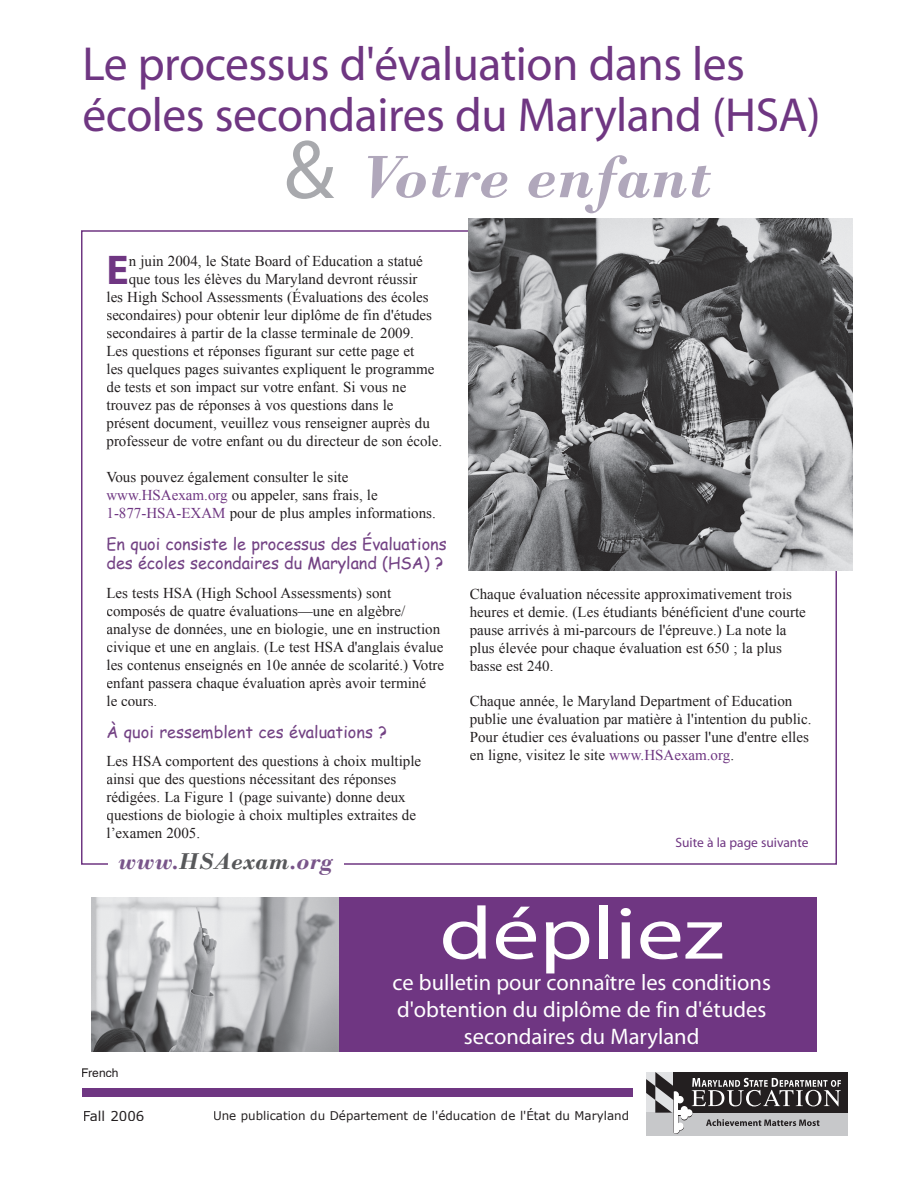
<style>
.page{position:relative;width:918px;height:1188px;background:#fff}
.page>*{position:absolute;margin:0;border:0;box-sizing:border-box;transform-origin:0 0}
.t1{font:75px "Myriad Pro";color:#fff;scale:1.25 1}
.t2{font:italic 700 63px "Bodoni";color:#b0a7bb}
.t3{font:48px/51px "Myriad";letter-spacing:-.01em;color:#6f3682}
.t4{font:700 41.7px "Myriad";color:#6f3682}
.t5{font:italic 700 24px "Bodoni";color:#79558a}
.t6{font:22.5px/27px "Myriad Pro";color:#fff;text-align:center}
.t7{font:16.5px/19.5px "Comic Sans MS";letter-spacing:-.005em;color:#734284}
.t8{font:15px/18px "Times New Roman";color:#231f20}
.t9{font:13.5px "Myriad";color:#6f3682}
.t10{font:13.5px "Verdana";color:#231f20}
.t11{font:12px "Verdana";color:#231f20}
.t12{font:12px "Helvetica";color:#231f20}
.s1{font-family:"Myriad";font-weight:400;font-style:normal;font-size:84px;color:#a8a9ad}
.s2{color:#6f3682}
.s3{color:#57585a}
</style>
<div class="page">
<div style="left:646px;top:1113px;width:202px;height:23px;background:#c7c8ca"></div>
<div style="left:673px;top:1072px;width:175px;height:41px;background:#231f20"></div>
<svg style="left:646px;top:1072px;width:195px;height:62px"></svg>
<svg style="left:81px;top:230px;width:756px;height:635px"></svg>
<img style="left:468px;top:219px;width:384px;height:351px">
<div style="left:82px;top:1088px;width:551px;height:9px;background:#6f3682"></div>
<div style="left:108px;top:841px;width:235px;height:39px;background:#fff"></div>
<svg style="left:115px;top:838px;width:222px;height:3px"></svg>
<div style="left:470px;top:827px;width:340px;height:21px;background:#fff"></div>
<div style="left:338px;top:898px;width:478px;height:154px;background:#6f3682"></div>
<img style="left:91px;top:898px;width:247px;height:154px">
<h3 class="t3" style="left:83px;top:40px;width:740px">Le processus d'évaluation dans les écoles secondaires du Maryland (HSA)</h3>
<h2 class="t2" style="left:284px;top:139px;width:428px"><span class="s1">&amp;</span> Votre enfant</h2>
<h3 class="t4" style="left:106px;top:249px;width:24px">E</h3>
<p class="t8" style="left:129px;top:252px;width:296px">n juin 2004, le State Board of Education a statué</p>
<p class="t8" style="left:129px;top:270px;width:290px">que tous les élèves du Maryland devront réussir</p>
<p class="t8" style="left:106px;top:288px;width:324px">les High School Assessments (Évaluations des écoles</p>
<p class="t8" style="left:106px;top:306px;width:327px">secondaires) pour obtenir leur diplôme de fin d'études</p>
<p class="t8" style="left:106px;top:324px;width:309px">secondaires à partir de la classe terminale de 2009.</p>
<p class="t8" style="left:106px;top:342px;width:309px">Les questions et réponses figurant sur cette page et</p>
<p class="t8" style="left:106px;top:360px;width:330px">les quelques pages suivantes expliquent le programme</p>
<p class="t8" style="left:106px;top:378px;width:301px">de tests et son impact sur votre enfant. Si vous ne</p>
<p class="t8" style="left:106px;top:396px;width:289px">trouvez pas de réponses à vos questions dans le</p>
<p class="t8" style="left:106px;top:414px;width:325px">présent document, veuillez vous renseigner auprès du</p>
<p class="t8" style="left:106px;top:432px;width:337px">professeur de votre enfant ou du directeur de son école.</p>
<p class="t8" style="left:106px;top:467px;width:331px">Vous pouvez également consulter le site <span class="s2">www.HSAexam.org</span> ou appeler, sans frais, le<br><span class="s2">1-877-HSA-EXAM</span> pour de plus amples informations.</p>
<p class="t7" style="left:106px;top:533px;width:342px">En quoi consiste le processus des Évaluations des écoles secondaires du Maryland (HSA) ?</p>
<p class="t8" style="left:106px;top:583px;width:339px">Les tests HSA (High School Assessments) sont composés de quatre évaluations—une en algèbre/ analyse de données, une en biologie, une en instruction civique et une en anglais. (Le test HSA d'anglais évalue les contenus enseignés en 10e année de scolarité.) Votre enfant passera chaque évaluation après avoir terminé<br>le cours.</p>
<p class="t7" style="left:106px;top:721px;width:282px">À quoi ressemblent ces évaluations ?</p>
<p class="t8" style="left:106px;top:752px;width:316px">Les HSA comportent des questions à choix multiple ainsi que des questions nécessitant des réponses rédigées. La Figure 1 (page suivante) donne deux questions de biologie à choix multiples extraites de l’examen 2005.</p>
<h3 class="t5" style="left:118px;top:847px;width:216px">www.<span class="s3">HSAexam</span>.org</h3>
<p class="t8" style="left:470px;top:584px;width:338px">Chaque évaluation nécessite approximativement trois heures et demie. (Les étudiants bénéficient d'une courte pause arrivés à mi-parcours de l'épreuve.) La note la plus élevée pour chaque évaluation est 650 ; la plus basse est 240.</p>
<p class="t8" style="left:470px;top:692px;width:343px">Chaque année, le Maryland Department of Education publie une évaluation par matière à l'intention du public.<br>Pour étudier ces évaluations ou passer l'une d'entre elles en ligne, visitez le site <span class="s2">www.HSAexam.org</span>.</p>
<p class="t9" style="left:675px;top:835px;width:135px">Suite à la page suivante</p>
<p class="t12" style="left:81px;top:1066px;width:39px">French</p>
<p class="t10" style="left:83px;top:1107px;width:63px">Fall 2006</p>
<h1 class="t1" style="left:440px;top:893px;width:229px">dépliez</h1>
<h3 class="t6" style="left:392px;top:970px;width:380px">ce bulletin pour connaître les conditions d'obtention du diplôme de fin d'études secondaires du Maryland</h3>
<p class="t11" style="left:213px;top:1108px;width:418px">Une publication du Département de l'éducation de l'État du Maryland</p>
</div>
